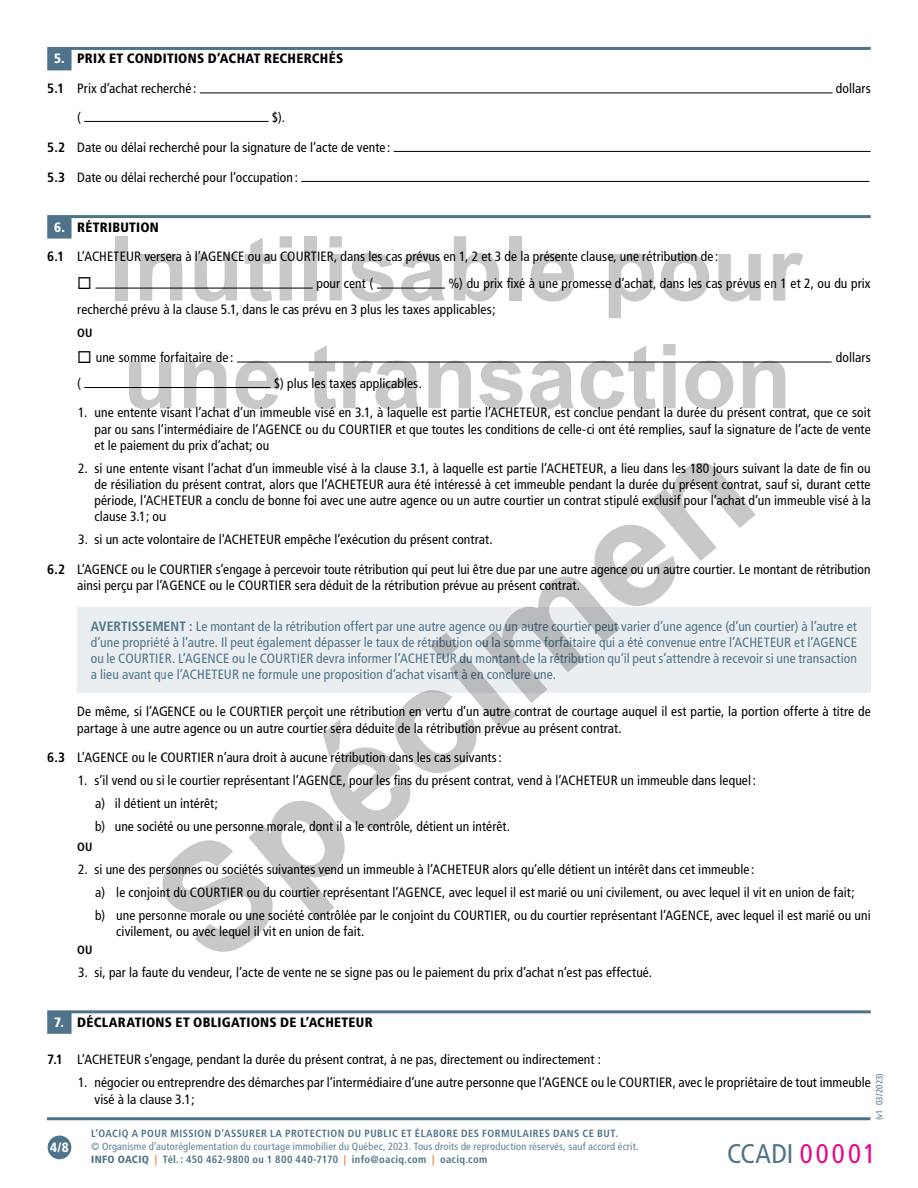
<style>
.page{position:relative;width:918px;height:1188px;background:#fff}
.page>*{position:absolute;margin:0;border:0;box-sizing:border-box;transform-origin:0 0}
.t1{font:condensed 27px "Frutiger LT Std";letter-spacing:.05em;color:#4e738a}
.t2{font:condensed 13.5px/16.2px "Frutiger LT Std";letter-spacing:.01em;color:#000}
.t3{font:condensed 13.5px/16.2px "Frutiger LT Std";letter-spacing:.005em;color:#4e738a;text-align:justify}
.t4{font:900 condensed 13.5px/29.7px "Frutiger LT Std";letter-spacing:.02em;color:#000}
.t5{font:900 condensed 13.5px "Frutiger LT Std";color:#fff}
.t6{font:700 condensed 12px "Frutiger LT Std";color:#000}
.t7{font:condensed 10.5px/12.6px "Frutiger LT Std";letter-spacing:.02em;color:#5f8196}
.t8{font:700 condensed 10.5px "Frutiger LT Std";letter-spacing:.045em;color:#4e738a}
.t9{font:condensed 9px "Frutiger LT Std";letter-spacing:.015em;color:#4e738a}
.s1{color:#fff}
.s2{font-weight:700}
.s3{font-weight:400}
.s4{font-weight:900;color:#fff}
.s5{font-weight:900}
.s6{font-weight:900;color:#4e738a}
.s7{font-weight:700;color:#ee7623}
.s8{font-weight:700;color:#4e738a}
.s9{color:#ec008c}
</style>
<div class="page">
<div style="left:48px;top:1136px;width:23px;height:23px;background:#4e738a;border-radius:50%"></div>
<hr style="left:47px;top:1117px;width:823px;height:3px;background:#4e738a">
<hr style="left:47px;top:47px;width:824px;height:3px;background:#4e738a">
<div style="left:47px;top:49px;width:25px;height:21px;background:#4e738a"></div>
<hr style="left:47px;top:215px;width:824px;height:3px;background:#4e738a">
<div style="left:47px;top:218px;width:25px;height:21px;background:#4e738a"></div>
<hr style="left:47px;top:1010px;width:824px;height:3px;background:#4e738a">
<div style="left:47px;top:1013px;width:25px;height:21px;background:#4e738a"></div>
<hr style="left:200px;top:93px;width:632px;height:1px;background:#000">
<hr style="left:84px;top:121px;width:185px;height:1px;background:#000">
<hr style="left:394px;top:151px;width:477px;height:1px;background:#000">
<hr style="left:301px;top:181px;width:568px;height:1px;background:#000">
<hr style="left:96px;top:288px;width:217px;height:1px;background:#000">
<hr style="left:377px;top:288px;width:68px;height:1px;background:#000">
<hr style="left:237px;top:362px;width:595px;height:1px;background:#000">
<hr style="left:84px;top:387px;width:186px;height:1px;background:#000">
<div style="left:77px;top:607px;width:794px;height:86px;background:#eaeef1"></div>
<svg style="left:163px;top:463px;width:593px;height:489px"></svg>
<div style="left:115px;top:236px;width:13px;height:64px;background:#c9c8c8"></div>
<svg style="left:140px;top:253px;width:42px;height:47px"></svg>
<svg style="left:195px;top:254px;width:42px;height:48px"></svg>
<svg style="left:245px;top:237px;width:27px;height:65px"></svg>
<svg style="left:280px;top:236px;width:12px;height:64px"></svg>
<div style="left:305px;top:236px;width:12px;height:64px;background:#c9c8c8"></div>
<svg style="left:330px;top:236px;width:12px;height:64px"></svg>
<svg style="left:350px;top:253px;width:44px;height:49px"></svg>
<svg style="left:401px;top:253px;width:44px;height:49px"></svg>
<svg style="left:454px;top:236px;width:45px;height:66px"></svg>
<div style="left:509px;top:236px;width:13px;height:64px;background:#c9c8c8"></div>
<svg style="left:531px;top:253px;width:43px;height:49px"></svg>
<svg style="left:609px;top:253px;width:45px;height:65px"></svg>
<svg style="left:661px;top:253px;width:48px;height:49px"></svg>
<svg style="left:718px;top:254px;width:43px;height:48px"></svg>
<svg style="left:773px;top:253px;width:30px;height:47px"></svg>
<svg style="left:129px;top:362px;width:42px;height:47px"></svg>
<svg style="left:184px;top:361px;width:42px;height:47px"></svg>
<svg style="left:235px;top:361px;width:44px;height:48px"></svg>
<svg style="left:309px;top:345px;width:27px;height:64px"></svg>
<svg style="left:343px;top:361px;width:76px;height:48px"></svg>
<svg style="left:429px;top:361px;width:42px;height:47px"></svg>
<svg style="left:479px;top:361px;width:44px;height:48px"></svg>
<svg style="left:530px;top:361px;width:44px;height:48px"></svg>
<svg style="left:581px;top:345px;width:75px;height:64px"></svg>
<svg style="left:663px;top:344px;width:13px;height:64px"></svg>
<svg style="left:685px;top:361px;width:48px;height:48px"></svg>
<svg style="left:743px;top:361px;width:42px;height:47px"></svg>
<p class="t4" style="left:47px;top:44px;width:298px;text-indent:7px"><span class="s1">5.</span> PRIX ET CONDITIONS D’ACHAT RECHERCHÉS<br><span class="s2">5.1</span> <span class="s3">Prix d’achat recherché :</span></p>
<p class="t2" style="left:836px;top:80px;width:36px">dollars</p>
<p class="t2" style="left:77px;top:109px;width:5px">(</p>
<p class="t2" style="left:272px;top:109px;width:15px">$).</p>
<p class="t2" style="left:47px;top:139px;width:345px"><span class="s2">5.2</span> Date ou délai recherché pour la signature de l’acte de vente :</p>
<p class="t2" style="left:47px;top:169px;width:252px"><span class="s2">5.3</span> Date ou délai recherché pour l’occupation :</p>
<p class="t2" style="left:47px;top:212px;width:673px;line-height:29.7px;text-indent:7px"><span class="s4">6.</span> <span class="s5">RÉTRIBUTION<br></span><span class="s2">6.1</span> L’ACHETEUR versera à l’AGENCE ou au COURTIER, dans les cas prévus en 1, 2 et 3 de la présente clause, une rétribution de :</p>
<p class="t2" style="left:316px;top:276px;width:58px">pour cent (</p>
<p class="t2" style="left:77px;top:271px;width:795px;line-height:25.5px;text-indent:371px">%) du prix fixé à une promesse d’achat, dans les cas prévus en 1 et 2, ou du prix recherché prévu à la clause 5.1, dans le cas prévu en 3 plus les taxes applicables;</p>
<p class="t6" style="left:77px;top:325px;width:17px">OU</p>
<p class="t2" style="left:77px;top:350px;width:158px">◻ une somme forfaitaire de :</p>
<p class="t2" style="left:836px;top:350px;width:36px">dollars</p>
<p class="t2" style="left:77px;top:375px;width:5px">(</p>
<p class="t2" style="left:274px;top:375px;width:150px">$) plus les taxes applicables.</p>
<p class="t2" style="left:94px;top:405px;width:778px;text-align:justify;text-indent:-16px">1. une entente visant l’achat d’un immeuble visé en 3.1, à laquelle est partie l’ACHETEUR, est conclue pendant la durée du présent contrat, que ce soit par ou sans l’intermédiaire de l’AGENCE ou du COURTIER et que toutes les conditions de celle-ci ont été remplies, sauf la signature de l’acte de vente et le paiement du prix d’achat; ou</p>
<p class="t2" style="left:95px;top:460px;width:778px;text-align:justify;text-indent:-16px">2. si une entente visant l’achat d’un immeuble visé à la clause 3.1, à laquelle est partie l’ACHETEUR, a lieu dans les 180 jours suivant la date de fin ou de résiliation du présent contrat, alors que l’ACHETEUR aura été intéressé à cet immeuble pendant la durée du présent contrat, sauf si, durant cette période, l’ACHETEUR a conclu de bonne foi avec une autre agence ou un autre courtier un contrat stipulé exclusif pour l’achat d’un immeuble visé à la clause 3.1; ou</p>
<p class="t2" style="left:78px;top:532px;width:416px">3. si un acte volontaire de l’ACHETEUR empêche l’exécution du présent contrat.</p>
<p class="t2" style="left:77px;top:561px;width:795px;text-indent:-30px"><span class="s2">6.2</span> L’AGENCE ou le COURTIER s’engage à percevoir toute rétribution qui peut lui être due par une autre agence ou un autre courtier. Le montant de rétribution ainsi perçu par l’AGENCE ou le COURTIER sera déduit de la rétribution prévue au présent contrat.</p>
<p class="t3" style="left:91px;top:618px;width:768px"><span class="s2">AVERTISSEMENT :</span> Le montant de la rétribution offert par une autre agence ou un autre courtier peut varier d’une agence (d’un courtier) à l’autre et d’une propriété à l’autre. Il peut également dépasser le taux de rétribution ou la somme forfaitaire qui a été convenue entre l’ACHETEUR et l’AGENCE ou le COURTIER. L’AGENCE ou le COURTIER devra informer l’ACHETEUR du montant de la rétribution qu’il peut s’attendre à recevoir si une transaction a lieu avant que l’ACHETEUR ne formule une proposition d’achat visant à en conclure une.</p>
<p class="t2" style="left:77px;top:704px;width:795px">De même, si l’AGENCE ou le COURTIER perçoit une rétribution en vertu d’un autre contrat de courtage auquel il est partie, la portion offerte à titre de partage à une autre agence ou un autre courtier sera déduite de la rétribution prévue au présent contrat.</p>
<p class="t2" style="left:47px;top:750px;width:456px"><span class="s2">6.3</span> L’AGENCE ou le COURTIER n’aura droit à aucune rétribution dans les cas suivants:</p>
<p class="t2" style="left:95px;top:769px;width:662px;line-height:23px;text-indent:-17px">1. s’il vend ou si le courtier représentant l’AGENCE, pour les fins du présent contrat, vend à l’ACHETEUR un immeuble dans lequel : a) il détient un intérêt;<br>b) une société ou une personne morale, dont il a le contrôle, détient un intérêt.</p>
<p class="t6" style="left:77px;top:839px;width:17px">OU</p>
<p class="t2" style="left:95px;top:858px;width:777px;line-height:23px;text-indent:-17px">2. si une des personnes ou sociétés suivantes vend un immeuble à l’ACHETEUR alors qu’elle détient un intérêt dans cet immeuble :<br>a) le conjoint du COURTIER ou du courtier représentant l’AGENCE, avec lequel il est marié ou uni civilement, ou avec lequel il vit en union de fait;<br>b) une personne morale ou une société contrôlée par le conjoint du COURTIER, ou du courtier représentant l’AGENCE, avec lequel il est marié ou uni</p>
<p class="t2" style="left:116px;top:923px;width:250px">civilement, ou avec lequel il vit en union de fait.</p>
<p class="t6" style="left:77px;top:943px;width:17px">OU</p>
<p class="t2" style="left:78px;top:964px;width:575px">3. si, par la faute du vendeur, l’acte de vente ne se signe pas ou le paiement du prix d’achat n’est pas effectué.</p>
<p class="t4" style="left:54px;top:1007px;width:320px"><span class="s1">7.</span> DÉCLARATIONS ET OBLIGATIONS DE L’ACHETEUR</p>
<p class="t2" style="left:47px;top:1052px;width:555px"><span class="s2">7.1</span> L’ACHETEUR s’engage, pendant la durée du présent contrat, à ne pas, directement ou indirectement :</p>
<p class="t2" style="left:94px;top:1075px;width:778px;text-indent:-16px">1. négocier ou entreprendre des démarches par l’intermédiaire d’une autre personne que l’AGENCE ou le COURTIER, avec le propriétaire de tout immeuble visé à la clause 3.1;</p>
<p class="t9" style="left:874px;top:1120px;width:49px;rotate:-90deg">(v1 03/2023)</p>
<p class="t5" style="left:50px;top:1139px;width:20px">4/8</p>
<p class="t8" style="left:91px;top:1128px;width:529px">L’OACIQ A POUR MISSION D’ASSURER LA PROTECTION DU PUBLIC ET ÉLABORE DES FORMULAIRES DANS CE BUT.</p>
<p class="t7" style="left:91px;top:1140px;width:549px">© Organisme d’autoréglementation du courtage immobilier du Québec, 2023. Tous droits de reproduction réservés, sauf accord écrit.<br><span class="s6">INFO OACIQ</span> <span class="s7">|</span> <span class="s8">Tél. : 450 462-9800 ou 1 800 440-7170</span> <span class="s7">|</span> <span class="s8">info@oaciq.com</span> <span class="s7">|</span> <span class="s8">oaciq.com</span></p>
<h1 class="t1" style="left:727px;top:1137px;width:151px">CCADI <span class="s9">00001</span></h1>
</div>
